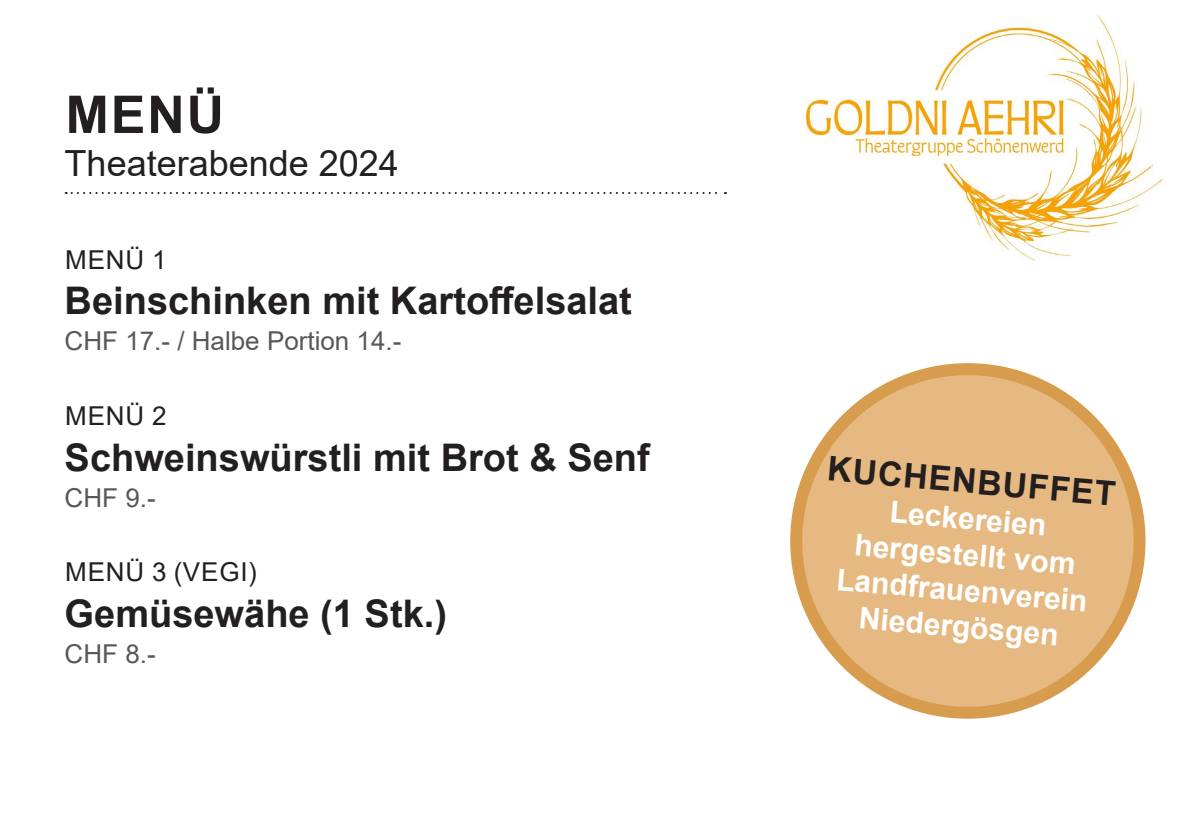
<style>
.page{position:relative;width:1191px;height:840px;background:#fff}
.page>*{position:absolute;margin:0;border:0;box-sizing:border-box;transform-origin:0 0}
.t1{font:700 52px "Arial";color:#231f20}
.t2{font:700 38px "Arial";color:#231f20}
.t3{font:36px "Arial";color:#231f20}
.t4{font:700 34px "Arial";color:#231f20}
.t5{font:700 30px "Arial";color:#fff}
.t6{font:26px "Arial";color:#57585a}
.t7{font:26px "Arial";letter-spacing:.035em;color:#231f20}
</style>
<div class="page">
<img style="left:806px;top:15px;width:358px;height:245px">
<svg style="left:66px;top:192px;width:660px;height:2px"></svg>
<div style="left:796px;top:369px;width:343px;height:343px;background:#e5b981;border-radius:50%"></div>
<div style="left:790px;top:363px;width:355px;height:355px;border:12px solid #d4933c;border-radius:50%"></div>
<p class="t1" style="left:66px;top:78px;width:160px">MENÜ</p>
<p class="t3" style="left:65px;top:139px;width:336px">Theaterabende 2024</p>
<p class="t7" style="left:65px;top:241px;width:103px">MENÜ 1</p>
<p class="t2" style="left:65px;top:274px;width:569px">Beinschinken mit Kartoffelsalat</p>
<p class="t6" style="left:65px;top:323px;width:338px">CHF 17.- / Halbe Portion 14.-</p>
<p class="t7" style="left:65px;top:397px;width:103px">MENÜ 2</p>
<p class="t2" style="left:65px;top:430px;width:586px">Schweinswürstli mit Brot &amp; Senf</p>
<p class="t6" style="left:65px;top:479px;width:93px">CHF 9.-</p>
<p class="t7" style="left:65px;top:553px;width:193px">MENÜ 3 (VEGI)</p>
<p class="t2" style="left:65px;top:586px;width:384px">Gemüsewähe (1 Stk.)</p>
<p class="t6" style="left:65px;top:635px;width:93px">CHF 8.-</p>
<p class="t4" style="left:829px;top:444px;width:290px;rotate:5deg">KUCHENBUFFET</p>
<p class="t5" style="left:892px;top:490px;width:158px;rotate:5deg">Leckereien</p>
<p class="t5" style="left:856px;top:523px;width:223px;rotate:5deg">hergestellt vom</p>
<p class="t5" style="left:838px;top:558px;width:253px;rotate:5deg">Landfrauenverein</p>
<p class="t5" style="left:861px;top:596px;width:202px;rotate:5deg">Niedergösgen</p>
</div>
